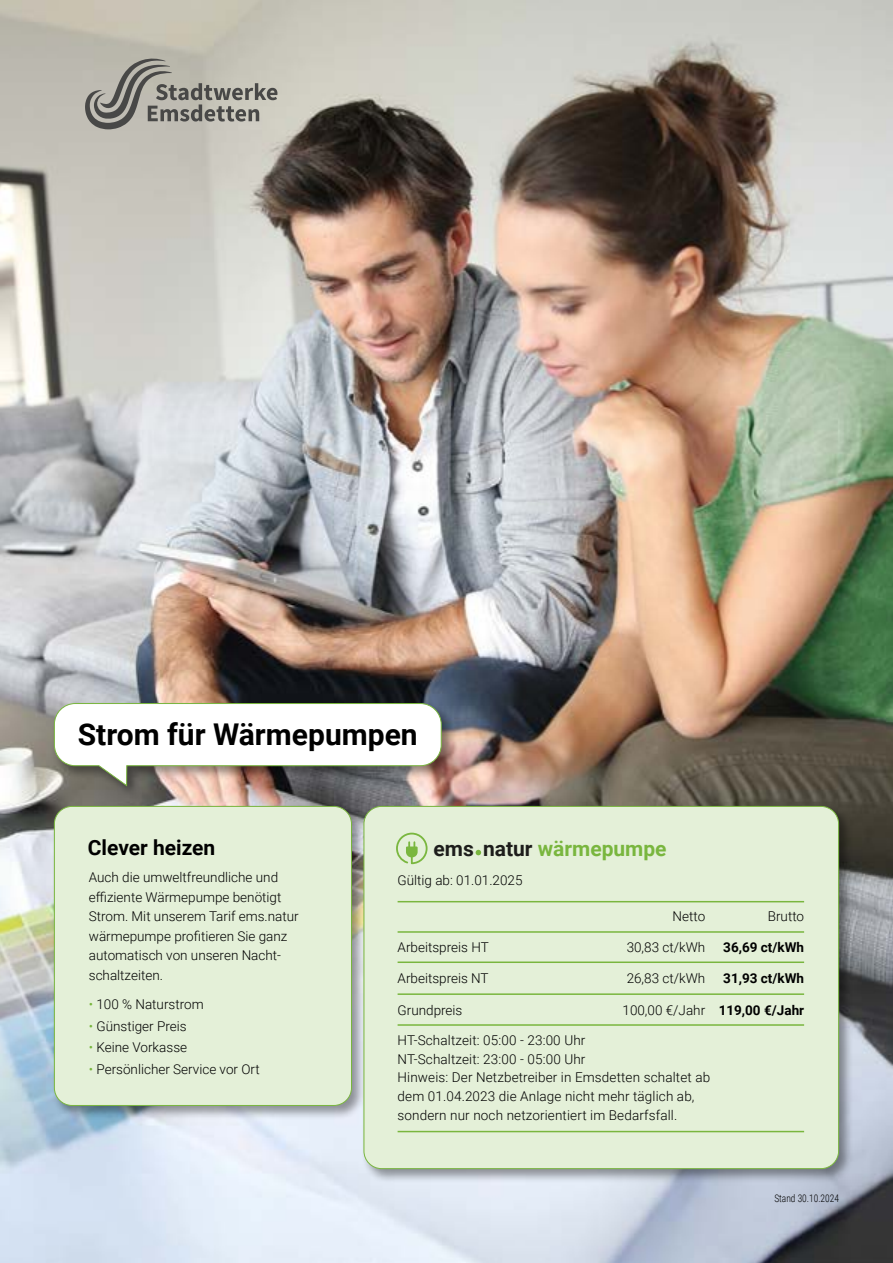
<style>
.page{position:relative;width:893px;height:1263px;background:#fff}
.page>*{position:absolute;margin:0;border:0;box-sizing:border-box;transform-origin:0 0}
.t1{font:700 30px "Roboto";color:#000}
.t2{font:700 21px "Roboto";color:#79b63e}
.t3{font:700 21px "Roboto";color:#000}
.t4{font:300 13.5px/19.5px "Roboto";color:#000}
.t5{font:700 13.5px "Roboto";color:#000}
.t6{font:300 10.5px "Roboto Condensed";color:#000;scale:.9 1}
.s1{color:#79b63e}
.s2{color:#1d1d1b}
</style>
<div class="page">
<img style="left:0;top:0;width:893px;height:1263px">
<svg style="left:85px;top:58px;width:192px;height:71px;background:#a3a199"></svg>
<div style="left:52px;top:804px;width:314px;height:315px;background:#000;opacity:.4"></div>
<div style="left:54px;top:806px;width:297px;height:299px;background:#e4f0d8;border-radius:18px"></div>
<div style="left:54px;top:806px;width:298px;height:300px;border:1px solid #79b63e;border-radius:18px"></div>
<div style="left:362px;top:804px;width:490px;height:378px;background:#000;opacity:.4"></div>
<div style="left:364px;top:806px;width:475px;height:362px;background:#e4f0d8;border-radius:18px"></div>
<div style="left:52px;top:701px;width:404px;height:98px;background:#000;opacity:.4"></div>
<svg style="left:54px;top:703px;width:388px;height:84px"></svg>
<svg style="left:396px;top:832px;width:32px;height:32px"></svg>
<svg style="left:476px;top:850px;width:5px;height:5px"></svg>
<hr style="left:398px;top:901px;width:406px;height:1px;background:#79b63e">
<hr style="left:398px;top:961px;width:406px;height:2px;background:#79b63e">
<hr style="left:398px;top:931px;width:406px;height:2px;background:#79b63e">
<hr style="left:398px;top:993px;width:406px;height:2px;background:#79b63e">
<hr style="left:398px;top:1024px;width:406px;height:2px;background:#79b63e">
<hr style="left:398px;top:1131px;width:406px;height:1px;background:#79b63e">
<h1 class="t1" style="left:78px;top:713px;width:341px">Strom für Wärmepumpen</h1>
<h2 class="t3" style="left:88px;top:833px;width:129px">Clever heizen</h2>
<p class="t4" style="left:89px;top:867px;width:211px">Auch die umweltfreundliche und effiziente Wärmepumpe benötigt<br>Strom. Mit unserem Tarif ems.natur wärmepumpe profitieren Sie ganz automatisch von unseren Nacht&shy;schaltzeiten.</p>
<p class="t4" style="left:89px;top:994px;width:116px"><span class="s1">•</span> 100 % Naturstrom</p>
<p class="t4" style="left:89px;top:1015px;width:99px"><span class="s1">•</span> Günstiger Preis</p>
<p class="t4" style="left:89px;top:1037px;width:100px"><span class="s1">•</span> Keine Vorkasse</p>
<p class="t4" style="left:89px;top:1059px;width:172px"><span class="s1">•</span> Persönlicher Service vor Ort</p>
<h2 class="t2" style="left:433px;top:833px;width:235px"><span class="s2">ems natur</span> wärmepumpe</h2>
<p class="t4" style="left:398px;top:869px;width:126px">Gültig ab: 01.01.2025</p>
<p class="t4" style="left:398px;top:936px;width:93px">Arbeitspreis HT</p>
<p class="t4" style="left:398px;top:968px;width:93px">Arbeitspreis NT</p>
<p class="t4" style="left:398px;top:999px;width:66px">Grundpreis</p>
<p class="t4" style="left:673px;top:906px;width:34px">Netto</p>
<p class="t4" style="left:627px;top:936px;width:80px">30,83 ct/kWh</p>
<p class="t4" style="left:627px;top:968px;width:80px">26,83 ct/kWh</p>
<p class="t4" style="left:622px;top:999px;width:84px">100,00 €/Jahr</p>
<p class="t4" style="left:398px;top:1030px;width:314px;line-height:18.9px">HT-Schaltzeit: 05:00 - 23:00 Uhr<br>NT-Schaltzeit: 23:00 - 05:00 Uhr<br>Hinweis: Der Netzbetreiber in Emsdetten schaltet ab dem 01.04.2023 die Anlage nicht mehr täglich ab, sondern nur noch netzorientiert im Bedarfsfall.</p>
<p class="t4" style="left:768px;top:906px;width:38px">Brutto</p>
<p class="t5" style="left:723px;top:937px;width:82px">36,69 ct/kWh</p>
<p class="t5" style="left:723px;top:969px;width:82px">31,93 ct/kWh</p>
<p class="t5" style="left:719px;top:1000px;width:87px">119,00 €/Jahr</p>
<p class="t6" style="left:774px;top:1191px;width:73px">Stand 30.10.2024</p>
</div>
